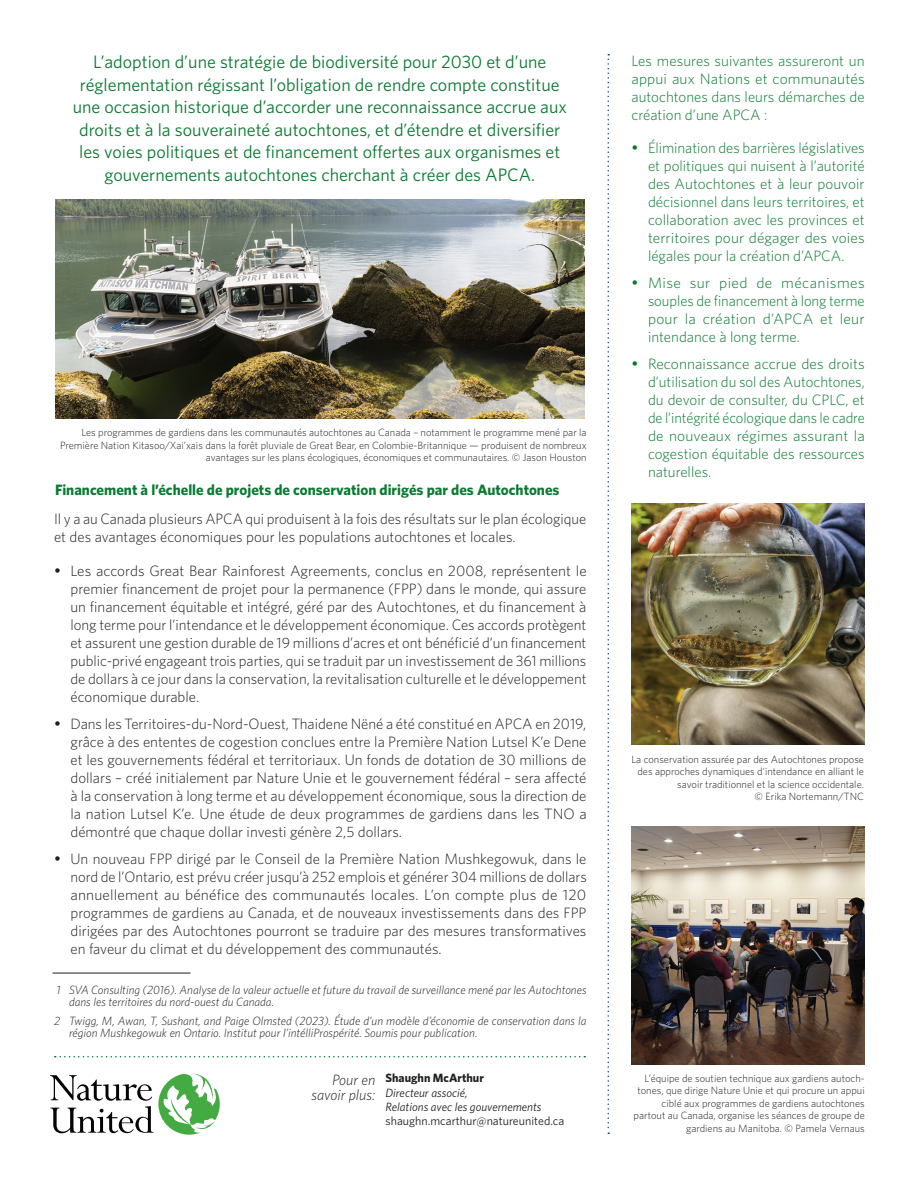
<style>
.page{position:relative;width:918px;height:1188px;background:#fff}
.page>*{position:absolute;margin:0;border:0;box-sizing:border-box;transform-origin:0 0}
.QUOTE_Callout{font:18px/22.5px "Whitney";color:#0b7931;text-align:center}
.Text{font:300 15px/18px "Whitney";color:#231f20;text-align:justify}
.Sidebar_text{font:300 15px/18px "Whitney";color:#0b7931;text-align:justify}
.Head_1{font:700 15px "Whitney";color:#0b7931}
.For_more_info{font:italic 300 15px/15px "Whitney";color:#231f20;text-align:right}
.Footnotes{font:italic 300 12px/12px "Whitney";color:#231f20}
.Info{font:italic 12px/14.4px "Whitney";color:#231f20}
.Info-2{font:12px "Whitney";color:#231f20}
.Info-3{font:700 12px "Whitney";color:#231f20}
.t1{font:300 10.5px/12.6px "Whitney";color:#231f20;text-align:right}
</style>
<div class="page">
<hr style="left:52px;top:973px;width:139px;height:1px;background:#231f20">
<img style="left:55px;top:200px;width:530px;height:219px">
<svg style="left:55px;top:1056px;width:530px;height:1px"></svg>
<svg style="left:50px;top:1073px;width:170px;height:62px"></svg>
<svg style="left:608px;top:54px;width:1px;height:1080px"></svg>
<img style="left:632px;top:503px;width:233px;height:242px">
<img style="left:632px;top:826px;width:233px;height:238px">
<p class="QUOTE_Callout" style="left:73px;top:50px;width:496px">L’adoption d’une stratégie de biodiversité pour 2030 et d’une réglementation régissant l’obligation de rendre compte constitue une occasion historique d’accorder une reconnaissance accrue aux droits et à la souveraineté autochtones, et d’étendre et diversifier les voies politiques et de financement offertes aux organismes et gouvernements autochtones cherchant à créer des APCA.</p>
<p class="Sidebar_text" style="left:632px;top:51px;width:235px">Les mesures suivantes assureront un appui aux Nations et communautés autochtones dans leurs démarches de création d’une APCA :</p>
<p class="Sidebar_text" style="left:648px;top:138px;width:218px;text-indent:-16px">• Élimination des barrières législatives et politiques qui nuisent à l’autorité des Autochtones et à leur pouvoir décisionnel dans leurs territoires, et collaboration avec les provinces et territoires pour dégager des voies légales pour la création d’APCA.</p>
<p class="Sidebar_text" style="left:648px;top:273px;width:218px;text-indent:-16px">• Mise sur pied de mécanismes souples de financement à long terme pour la création d’APCA et leur intendance à long terme.</p>
<p class="Sidebar_text" style="left:648px;top:354px;width:218px;text-indent:-16px">• Reconnaissance accrue des droits d’utilisation du sol des Autochtones, du devoir de consulter, du CPLC, et de l’intégrité écologique dans le cadre de nouveaux régimes assurant la cogestion équitable des ressources naturelles.</p>
<p class="t1" style="left:60px;top:426px;width:528px">Les programmes de gardiens dans les communautés autochtones au Canada – notamment le programme mené par la<br>Première Nation Kitasoo/Xai’xais dans la forêt pluviale de Great Bear, en Colombie-Britannique — produisent de nombreux avantages sur les plans écologiques, économiques et communautaires. © Jason Houston</p>
<p class="Head_1" style="left:55px;top:480px;width:506px">Financement à l’échelle de projets de conservation dirigés par des Autochtones</p>
<p class="Text" style="left:54px;top:509px;width:534px">Il y a au Canada plusieurs APCA qui produisent à la fois des résultats sur le plan écologique et des avantages économiques pour les populations autochtones et locales.</p>
<p class="Text" style="left:70px;top:561px;width:518px;text-indent:-16px">• Les accords Great Bear Rainforest Agreements, conclus en 2008, représentent le premier financement de projet pour la permanence (FPP) dans le monde, qui assure un financement équitable et intégré, géré par des Autochtones, et du financement à long terme pour l’intendance et le développement économique. Ces accords protègent et assurent une gestion durable de 19 millions d’acres et ont bénéficié d’un financement public-privé engageant trois parties, qui se traduit par un investissement de 361 millions de dollars à ce jour dans la conservation, la revitalisation culturelle et le développement économique durable.</p>
<p class="Text" style="left:70px;top:714px;width:518px;text-indent:-16px">• Dans les Territoires-du-Nord-Ouest, Thaidene Nëné a été constitué en APCA en 2019, grâce à des ententes de cogestion conclues entre la Première Nation Lutsel K’e Dene et les gouvernements fédéral et territoriaux. Un fonds de dotation de 30 millions de dollars – créé initialement par Nature Unie et le gouvernement fédéral – sera affecté à la conservation à long terme et au développement économique, sous la direction de la nation Lutsel K’e. Une étude de deux programmes de gardiens dans les TNO a démontré que chaque dollar investi génère 2,5 dollars.</p>
<p class="Text" style="left:70px;top:849px;width:518px;text-indent:-16px">• Un nouveau FPP dirigé par le Conseil de la Première Nation Mushkegowuk, dans le nord de l’Ontario, est prévu créer jusqu’à 252 emplois et générer 304 millions de dollars annuellement au bénéfice des communautés locales. L’on compte plus de 120 programmes de gardiens au Canada, et de nouveaux investissements dans des FPP dirigées par des Autochtones pourront se traduire par des mesures transformatives en faveur du climat et du développement des communautés.</p>
<p class="Footnotes" style="left:69px;top:984px;width:519px;text-indent:-12px">1 SVA Consulting (2016). Analyse de la valeur actuelle et future du travail de surveillance mené par les Autochtones dans les territoires du nord-ouest du Canada.</p>
<p class="Footnotes" style="left:69px;top:1015px;width:519px;text-indent:-15px">2 Twigg, M, Awan, T, Sushant, and Paige Olmsted (2023). Étude d’un modèle d’économie de conservation dans la région Mushkegowuk en Ontario. Institut pour l’intélliProspérité. Soumis pour publication.</p>
<p class="Info-3" style="left:386px;top:1070px;width:100px">Shaughn McArthur</p>
<p class="Info" style="left:386px;top:1085px;width:157px">Directeur associé,<br>Relations avec les gouvernements</p>
<p class="Info-2" style="left:386px;top:1113px;width:180px">shaughn.mcarthur@natureunited.ca</p>
<p class="For_more_info" style="left:311px;top:1071px;width:65px">Pour en savoir plus:</p>
<p class="t1" style="left:631px;top:752px;width:234px">La conservation assurée par des Autochtones propose des approches dynamiques d’intendance en alliant le savoir traditionnel et la science occidentale.<br>© Erika Nortemann/TNC</p>
<p class="t1" style="left:634px;top:1071px;width:233px">L’équipe de soutien technique aux gardiens autoch&shy;tones, que dirige Nature Unie et qui procure un appui ciblé aux programmes de gardiens autochtones partout au Canada, organise les séances de groupe de gardiens au Manitoba. © Pamela Vernaus</p>
</div>
